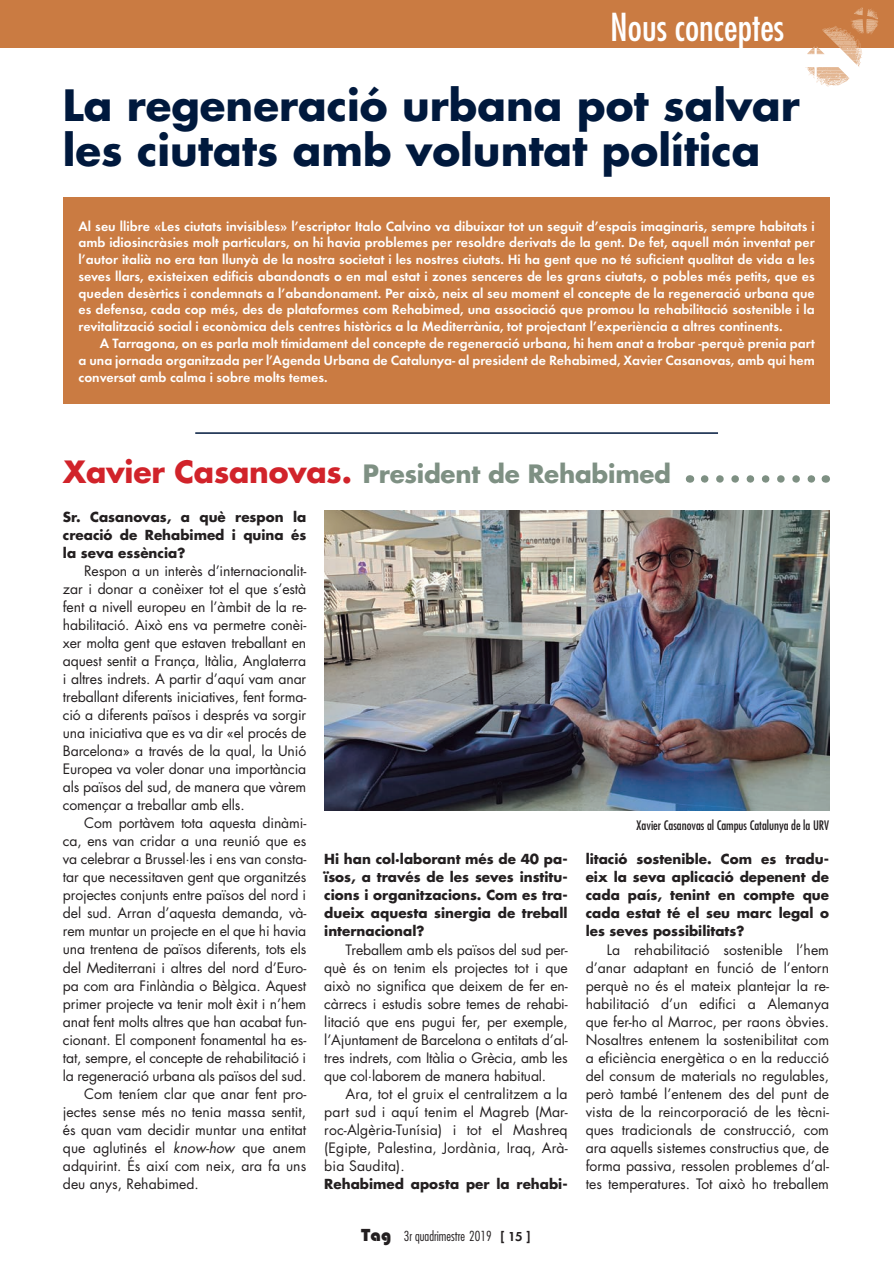
<style>
.page{position:relative;width:894px;height:1265px;background:#fff}
.page>*{position:absolute;margin:0;border:0;box-sizing:border-box;transform-origin:0 0}
.t1{font:700 42px/45px "Futura";color:#00193d}
.t2{font:condensed 37.5px "Futura";color:#fff}
.t3{font:700 24.6px "Futura";letter-spacing:-.01em;color:#7e9083}
.t4{font:13.95px/18px "Futura";letter-spacing:-.01em;color:#231f20;text-align:justify}
.t5{font:600 13.95px/16.8px "Futura";color:#fff;text-align:justify}
.t6{font:700 13.5px/18px "Futura";color:#231f20;text-align:justify}
.t7{font:300 condensed 13.5px "Futura";color:#231f20}
.t8{font:condensed 12.75px "Futura";color:#231f20}
.s1{font-size:29.85px;color:#d1232a}
.s2{font-style:italic}
.s3{font-family:"Bauhaus 93";font-weight:400;font-stretch:normal;font-size:18px}
.s4{font-weight:600;font-stretch:normal}
</style>
<div class="page">
<div style="left:63px;top:198px;width:765px;height:206px;background:#ca7b42"></div>
<svg style="left:704px;top:475px;width:111px;height:8px"></svg>
<img style="left:324px;top:510px;width:504px;height:300px">
<hr style="left:195px;top:432px;width:522px;height:2px;background:#00193d">
<div style="left:0;top:0;width:893px;height:47px;background:#ca7b42"></div>
<svg style="left:805px;top:7px;width:73px;height:80px"></svg>
<h2 class="t2" style="left:610px;top:3px;width:175px">Nous conceptes</h2>
<h1 class="t1" style="left:63px;top:81px;width:738px">La regeneració urbana pot salvar les ciutats amb voluntat política</h1>
<p class="t5" style="left:78px;top:217px;width:737px">Al seu llibre «Les ciutats invisibles» l’escriptor Italo Calvino va dibuixar tot un seguit d’espais imaginaris, sempre habitats i amb idiosincràsies molt particulars, on hi havia problemes per resoldre derivats de la gent. De fet, aquell món inventat per l’autor italià no era tan llunyà de la nostra societat i les nostres ciutats. Hi ha gent que no té suficient qualitat de vida a les seves llars, existeixen edificis abandonats o en mal estat i zones senceres de les grans ciutats, o pobles més petits, que es queden desèrtics i condemnats a l’abandonament. Per això, neix al seu moment el concepte de la regeneració urbana que es defensa, cada cop més, des de plataformes com Rehabimed, una associació que promou la rehabilitació sostenible i la revitalització social i econòmica dels centres històrics a la Mediterrània, tot projectant l’experiència a altres continents.</p>
<p class="t5" style="left:78px;top:335px;width:737px;text-indent:21px">A Tarragona, on es parla molt tímidament del concepte de regeneració urbana, hi hem anat a trobar -perquè prenia part a una jornada organitzada per l’Agenda Urbana de Catalunya- al president de Rehabimed, Xavier Casanovas, amb qui hem conversat amb calma i sobre molts temes.</p>
<h3 class="t3" style="left:63px;top:456px;width:609px"><span class="s1">Xavier Casanovas.</span> President de Rehabimed</h3>
<p class="t6" style="left:63px;top:508px;width:245px">Sr. Casanovas, a què respon la creació de Rehabimed i quina és la seva essència?</p>
<p class="t4" style="left:63px;top:562px;width:245px;text-indent:21px">Respon a un interès d’internacionalit&shy;zar i donar a conèixer tot el que s’està fent a nivell europeu en l’àmbit de la re&shy;habilitació. Això ens va permetre conèi&shy;xer molta gent que estaven treballant en aquest sentit a França, Itàlia, Anglaterra i altres indrets. A partir d’aquí vam anar treballant diferents iniciatives, fent forma&shy;ció a diferents països i després va sorgir una iniciativa que es va dir «el procés de Barcelona» a través de la qual, la Unió Europea va voler donar una importància als països del sud, de manera que vàrem començar a treballar amb ells.</p>
<p class="t4" style="left:84px;top:814px;width:223px">Com portàvem tota aquesta dinàmi-</p>
<p class="t4" style="left:63px;top:832px;width:245px">ca, ens van cridar a una reunió que es</p>
<p class="t4" style="left:63px;top:850px;width:245px">va celebrar a Brussel·les i ens van consta-</p>
<p class="t4" style="left:63px;top:868px;width:245px">tar que necessitaven gent que organitzés</p>
<p class="t4" style="left:63px;top:886px;width:245px">projectes conjunts entre països del nord i</p>
<p class="t4" style="left:63px;top:904px;width:245px">del sud. Arran d’aquesta demanda, và-</p>
<p class="t4" style="left:63px;top:922px;width:245px">rem muntar un projecte en el que hi havia</p>
<p class="t4" style="left:63px;top:940px;width:245px">una trentena de països diferents, tots els</p>
<p class="t4" style="left:63px;top:958px;width:245px">del Mediterrani i altres del nord d’Euro-</p>
<p class="t4" style="left:63px;top:976px;width:245px">pa com ara Finlàndia o Bèlgica. Aquest</p>
<p class="t4" style="left:63px;top:994px;width:245px">primer projecte va tenir molt èxit i n’hem</p>
<p class="t4" style="left:63px;top:1012px;width:245px">anat fent molts altres que han acabat fun-</p>
<p class="t4" style="left:63px;top:1030px;width:245px">cionant. El component fonamental ha es-</p>
<p class="t4" style="left:63px;top:1048px;width:245px">tat, sempre, el concepte de rehabilitació i</p>
<p class="t4" style="left:63px;top:1066px;width:245px">la regeneració urbana als països del sud.</p>
<p class="t4" style="left:84px;top:1084px;width:223px">Com teníem clar que anar fent pro-</p>
<p class="t4" style="left:63px;top:1102px;width:245px">jectes sense més no tenia massa sentit,</p>
<p class="t4" style="left:63px;top:1120px;width:245px">és quan vam decidir muntar una entitat</p>
<p class="t4" style="left:63px;top:1138px;width:245px">que aglutinés el <span class="s2">know-how</span> que anem</p>
<p class="t4" style="left:63px;top:1156px;width:245px">adquirint. És així com neix, ara fa uns</p>
<p class="t4" style="left:63px;top:1174px;width:137px">deu anys, Rehabimed.</p>
<p class="t8" style="left:636px;top:817px;width:194px">Xavier Casanovas al Campus Catalunya de la URV</p>
<p class="t6" style="left:324px;top:850px;width:245px">Hi han col·laborant més de 40 pa&shy;ïsos, a través de les seves institu&shy;cions i organitzacions. Com es tra&shy;dueix aquesta sinergia de treball internacional?</p>
<p class="t4" style="left:324px;top:940px;width:245px;text-indent:21px">Treballem amb els països del sud per&shy;què és on tenim els projectes tot i que això no significa que deixem de fer en&shy;càrrecs i estudis sobre temes de rehabi&shy;litació que ens pugui fer, per exemple, l’Ajuntament de Barcelona o entitats d’al&shy;tres indrets, com Itàlia o Grècia, amb les que col·laborem de manera habitual.</p>
<p class="t4" style="left:324px;top:1084px;width:245px;text-indent:21px">Ara, tot el gruix el centralitzem a la part sud i aquí tenim el Magreb (Mar&shy;roc-Algèria-Tunísia) i tot el Mashreq (Egipte, Palestina, Jordània, Iraq, Arà&shy;bia Saudita).</p>
<p class="t6" style="left:324px;top:1174px;width:245px">Rehabimed aposta per la rehabi-</p>
<p class="t6" style="left:585px;top:850px;width:245px">litació sostenible. Com es tradu&shy;eix la seva aplicació depenent de cada país, tenint en compte que cada estat té el seu marc legal o les seves possibilitats?</p>
<p class="t4" style="left:585px;top:940px;width:245px;text-indent:21px">La rehabilitació sostenible l’hem d’anar adaptant en funció de l’entorn perquè no és el mateix plantejar la re&shy;habilitació d’un edifici a Alemanya que fer-ho al Marroc, per raons òbvies.<br>Nosaltres entenem la sostenibilitat com a eficiència energètica o en la reducció del consum de materials no regulables, però també l’entenem des del punt de vista de la reincorporació de les tècni&shy;ques tradicionals de construcció, com ara aquells sistemes constructius que, de forma passiva, ressolen problemes d’al&shy;tes temperatures. Tot això ho treballem</p>
<p class="t7" style="left:361px;top:1227px;width:171px"><span class="s3">Tag</span> 3r quadrimestre 2019 <span class="s4">[ 15 ]</span></p>
</div>
